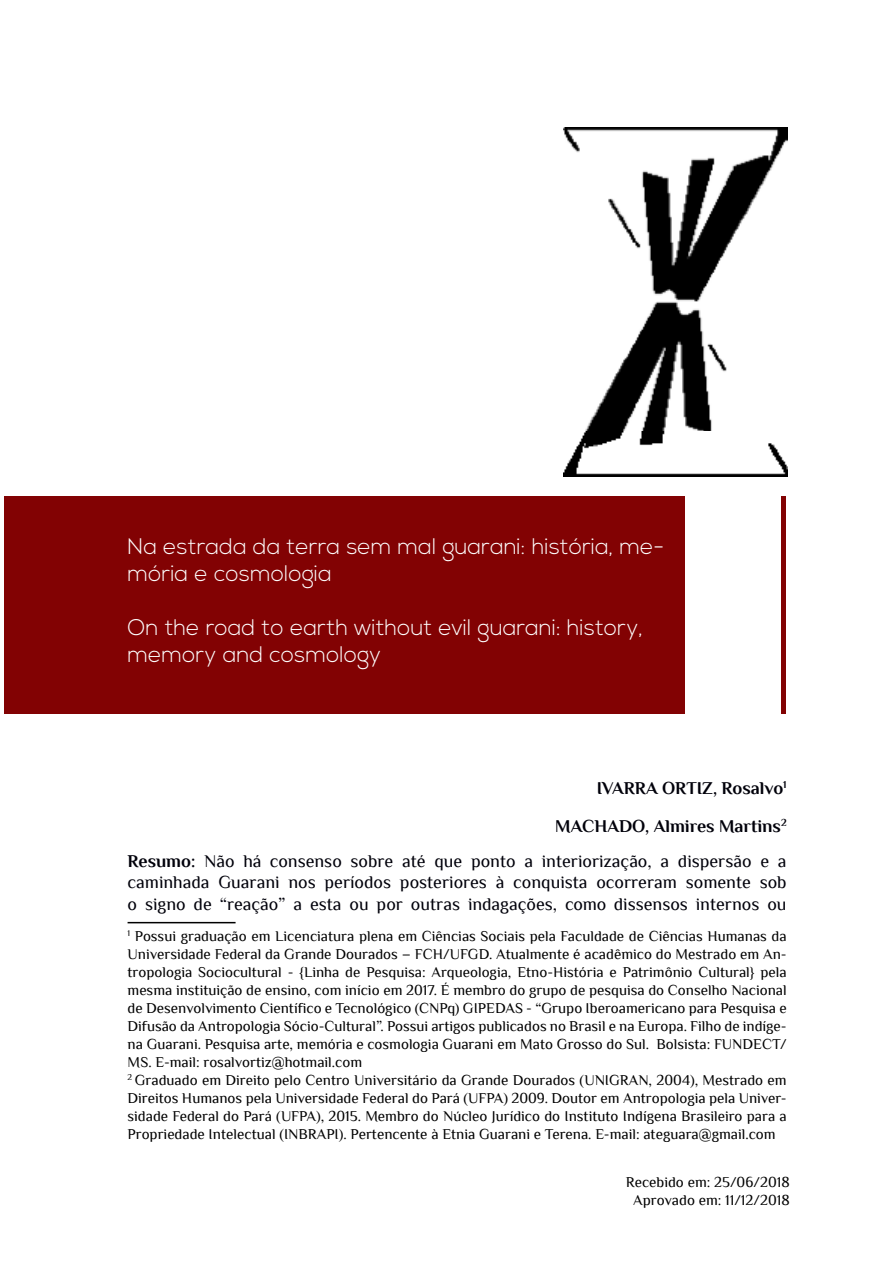
<style>
.page{position:relative;width:893px;height:1263px;background:#fff}
.page>*{position:absolute;margin:0;border:0;box-sizing:border-box;transform-origin:0 0}
.t1{font:300 22.5px/27px "Nexa";color:#fff}
.t2{font:18px/21.6px "Philosopher";color:#00000a;text-align:justify}
.t3{font:700 18px/38.5px "Philosopher";color:#00000a;text-align:right}
.t4{font:15px/18px "Philosopher";color:#000;text-align:center}
.s1{font-weight:700}
</style>
<div class="page">
<div style="left:4px;top:497px;width:782px;height:217px;background:#820203"></div>
<div style="left:685px;top:487px;width:96px;height:228px;background:#fff"></div>
<img style="left:564px;top:128px;width:223px;height:348px">
<hr style="left:128px;top:922px;width:108px;height:1px;background:#000">
<h1 class="t1" style="left:128px;top:534px;width:538px">Na estrada da terra sem mal guarani: história, me&shy;mória e cosmologia</h1>
<h1 class="t1" style="left:128px;top:615px;width:517px">On the road to earth without evil guarani: history, memory and cosmology</h1>
<p class="t3" style="left:555px;top:769px;width:233px">IVARRA ORTIZ, Rosalvo<sup>1<br></sup>MACHADO, Almires Martins<sup>2</sup></p>
<p class="t2" style="left:128px;top:850px;width:661px"><span class="s1">Resumo:</span> Não há consenso sobre até que ponto a interiorização, a dispersão e a caminhada Guarani nos períodos posteriores à conquista ocorreram somente sob o signo de “reação” a esta ou por outras indagações, como dissensos internos ou</p>
<p class="t4" style="left:128px;top:927px;width:661px;text-align:left"><sup>1</sup> Possui graduação em Licenciatura plena em Ciências Sociais pela Faculdade de Ciências Humanas da Universidade Federal da Grande Dourados – FCH/UFGD. Atualmente é acadêmico do Mestrado em An&shy;tropologia Sociocultural - {Linha de Pesquisa: Arqueologia, Etno-História e Patrimônio Cultural} pela mesma instituição de ensino, com início em 2017. É membro do grupo de pesquisa do Conselho Nacional de Desenvolvimento Científico e Tecnológico (CNPq) GIPEDAS - “Grupo Iberoamericano para Pesquisa e Difusão da Antropologia Sócio-Cultural”. Possui artigos publicados no Brasil e na Europa. Filho de indíge&shy;na Guarani. Pesquisa arte, memória e cosmologia Guarani em Mato Grosso do Sul. Bolsista: FUNDECT/ MS. E-mail: rosalvortiz@hotmail.com<br><sup>2</sup> Graduado em Direito pelo Centro Universitário da Grande Dourados (UNIGRAN, 2004), Mestrado em Direitos Humanos pela Universidade Federal do Pará (UFPA) 2009. Doutor em Antropologia pela Univer&shy;sidade Federal do Pará (UFPA), 2015. Membro do Núcleo Jurídico do Instituto Indígena Brasileiro para a Propriedade Intelectual (INBRAPI). Pertencente à Etnia Guarani e Terena. E-mail: ateguara@gmail.com</p>
<p class="t4" style="left:626px;top:1173px;width:165px">Recebido em: 25/06/2018<br>Aprovado em: 11/12/2018</p>
</div>
